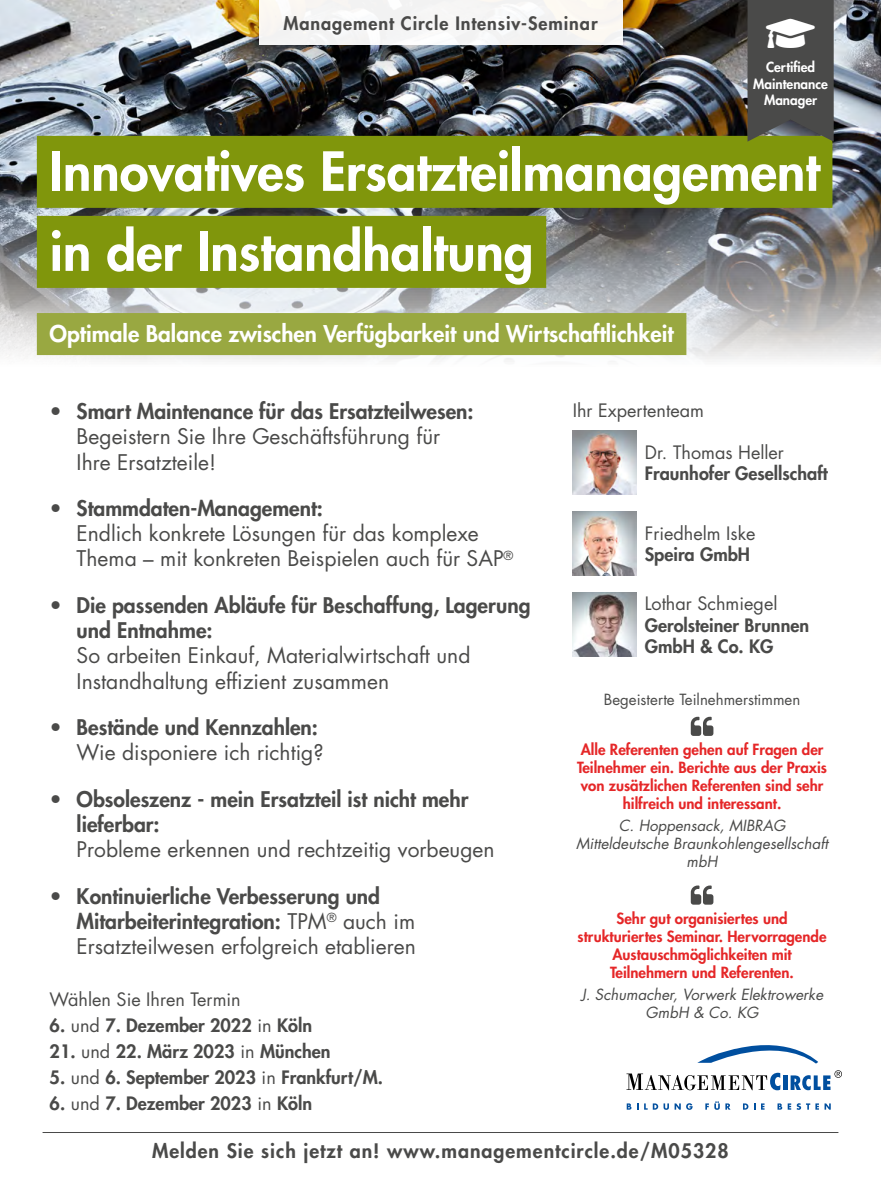
<style>
.page{position:relative;width:881px;height:1178px;background:#fff}
.page>*{position:absolute;margin:0;border:0;box-sizing:border-box;transform-origin:0 0}
.t1{font:800 52.5px/79.9px "Futura Std";color:#fff}
.t2{font:800 22.5px "Futura Std";color:#fff}
.t3{font:21px/25.2px "Futura Std";color:#4a4a49}
.t4{font:800 21px/25.2px "Futura Std";color:#4a4a49}
.t5{font:800 19.5px "Futura Std";letter-spacing:.05em;color:#4a4a49}
.t6{font:800 18px/21.6px "Futura Std";color:#4a4a49}
.t7{font:18px "Futura Std";color:#4a4a49}
.t8{font:800 18px "Futura Std";letter-spacing:.05em;color:#4a4a49}
.t9{font:800 15px/18px "Futura Std";color:#e52728;text-align:center}
.t10{font:italic 15px/18px "Futura Std";color:#4a4a49;text-align:center}
.t11{font:15px "Futura Std";color:#4a4a49}
.t12{font:800 13.5px/16.2px "Futura Std";color:#fff;text-align:center}
.s1{font-weight:400}
.s2{font-weight:800}
</style>
<div class="page">
<img style="left:0;top:0;width:880px;height:360px">
<svg style="left:626px;top:1103px;width:12px;height:6px"></svg>
<svg style="left:644px;top:1103px;width:24px;height:7px"></svg>
<svg style="left:674px;top:1103px;width:18px;height:7px"></svg>
<svg style="left:705px;top:1103px;width:3px;height:6px"></svg>
<svg style="left:714px;top:1101px;width:5px;height:9px"></svg>
<svg style="left:725px;top:1103px;width:5px;height:6px"></svg>
<svg style="left:743px;top:1103px;width:21px;height:6px"></svg>
<svg style="left:777px;top:1103px;width:13px;height:6px"></svg>
<svg style="left:796px;top:1103px;width:22px;height:7px"></svg>
<svg style="left:824px;top:1103px;width:6px;height:6px"></svg>
<div style="left:782px;top:1075px;width:5px;height:15px;background:#004f9f"></div>
<svg style="left:697px;top:1045px;width:120px;height:18px"></svg>
<svg style="left:626px;top:1073px;width:154px;height:17px"></svg>
<svg style="left:790px;top:1070px;width:51px;height:20px"></svg>
<div style="left:230px;top:0;width:419px;height:86px;background:#000;opacity:.25"></div>
<div style="left:259px;top:0;width:363px;height:45px;background:#f6f6f4"></div>
<div style="left:37px;top:136px;width:795px;height:72px;background:#80960c"></div>
<div style="left:37px;top:216px;width:509px;height:72px;background:#80960c"></div>
<div style="left:37px;top:313px;width:649px;height:42px;background:#99a841"></div>
<hr style="left:43px;top:1132px;width:795px;height:1px;background:#4a4a49">
<img style="left:572px;top:592px;width:64px;height:64px">
<img style="left:572px;top:511px;width:64px;height:64px">
<img style="left:572px;top:430px;width:64px;height:64px">
<svg style="left:690px;top:717px;width:23px;height:19px"></svg>
<svg style="left:690px;top:885px;width:23px;height:20px"></svg>
<svg style="left:747px;top:0;width:86px;height:142px;background:#4d4e48"></svg>
<p class="t8" style="left:283px;top:12px;width:315px">Management Circle Intensiv-Seminar</p>
<p class="t12" style="left:753px;top:59px;width:76px">Certified<br>Maintenance<br>Manager</p>
<h1 class="t1" style="left:50px;top:131px;width:771px">Innovatives Ersatzteilmanagement in der Instandhaltung</h1>
<p class="t2" style="left:50px;top:320px;width:625px">Optimale Balance zwischen Verfügbarkeit und Wirtschaftlichkeit</p>
<p class="t4" style="left:50px;top:399px;width:425px"><span class="s1">•</span> Smart Maintenance für das Ersatzteilwesen:</p>
<p class="t7" style="left:572px;top:399px;width:133px">Ihr Expertenteam</p>
<p class="t3" style="left:77px;top:424px;width:365px">Begeistern Sie Ihre Geschäftsführung für<br>Ihre Ersatzteile!</p>
<p class="t3" style="left:77px;top:496px;width:438px;text-indent:-27px">• <span class="s2">Stammdaten-Management:<br></span>Endlich konkrete Lösungen für das komplexe<br>Thema – mit konkreten Beispielen auch für SAP<sup>®</sup></p>
<p class="t4" style="left:77px;top:593px;width:455px;text-indent:-27px"><span class="s1">•</span> Die passenden Abläufe für Beschaffung, Lagerung und Entnahme:</p>
<p class="t3" style="left:77px;top:643px;width:395px">So arbeiten Einkauf, Materialwirtschaft und<br>Instandhaltung effizient zusammen</p>
<p class="t3" style="left:50px;top:715px;width:275px;text-align:right">• <span class="s2">Bestände und Kennzahlen:<br></span>Wie disponiere ich richtig?</p>
<p class="t4" style="left:77px;top:786px;width:393px;text-indent:-27px"><span class="s1">•</span> Obsoleszenz - mein Ersatzteil ist nicht mehr lieferbar:</p>
<p class="t3" style="left:77px;top:837px;width:419px">Probleme erkennen und rechtzeitig vorbeugen</p>
<p class="t4" style="left:77px;top:883px;width:340px;text-indent:-27px"><span class="s1">•</span> Kontinuierliche Verbesserung und<br>Mitarbeiterintegration: <span class="s1">TPM</span><sup>®</sup> <span class="s1">auch im<br>Ersatzteilwesen erfolgreich etablieren</span></p>
<p class="t7" style="left:644px;top:441px;width:140px">Dr. Thomas Heller</p>
<p class="t6" style="left:644px;top:463px;width:184px">Fraunhofer Gesellschaft</p>
<p class="t7" style="left:644px;top:522px;width:112px">Friedhelm Iske</p>
<p class="t6" style="left:644px;top:544px;width:107px">Speira GmbH</p>
<p class="t7" style="left:644px;top:592px;width:134px">Lothar Schmiegel</p>
<p class="t6" style="left:644px;top:614px;width:166px">Gerolsteiner Brunnen<br>GmbH &amp; Co. KG</p>
<p class="t11" style="left:603px;top:690px;width:198px">Begeisterte Teilnehmerstimmen</p>
<p class="t9" style="left:577px;top:740px;width:251px">Alle Referenten gehen auf Fragen der Teilnehmer ein. Berichte aus der Praxis von zusätzlichen Referenten sind sehr hilfreich und interessant.</p>
<p class="t10" style="left:576px;top:817px;width:253px">C. Hoppensack, MIBRAG<br>Mitteldeutsche Braunkohlengesellschaft mbH</p>
<p class="t9" style="left:577px;top:909px;width:250px">Sehr gut organisiertes und strukturiertes Seminar. Hervorragende<br>Austauschmöglichkeiten mit<br>Teilnehmern und Referenten.</p>
<p class="t10" style="left:580px;top:986px;width:243px">J. Schumacher, Vorwerk Elektrowerke<br>GmbH &amp; Co. KG</p>
<p class="t7" style="left:50px;top:988px;width:193px">Wählen Sie Ihren Termin</p>
<p class="t6" style="left:50px;top:1015px;width:264px">6. <span class="s1">und</span> 7. Dezember 2022 <span class="s1">in</span> Köln</p>
<p class="t6" style="left:50px;top:1041px;width:282px">21. <span class="s1">und</span> 22. März 2023 <span class="s1">in</span> München</p>
<p class="t6" style="left:50px;top:1066px;width:335px">5. <span class="s1">und</span> 6. September 2023 <span class="s1">in</span> Frankfurt/M.</p>
<p class="t6" style="left:50px;top:1092px;width:264px">6. <span class="s1">und</span> 7. Dezember 2023 <span class="s1">in</span> Köln</p>
<p class="t5" style="left:152px;top:1139px;width:578px">Melden Sie sich jetzt an! www.managementcircle.de/M05328</p>
</div>
